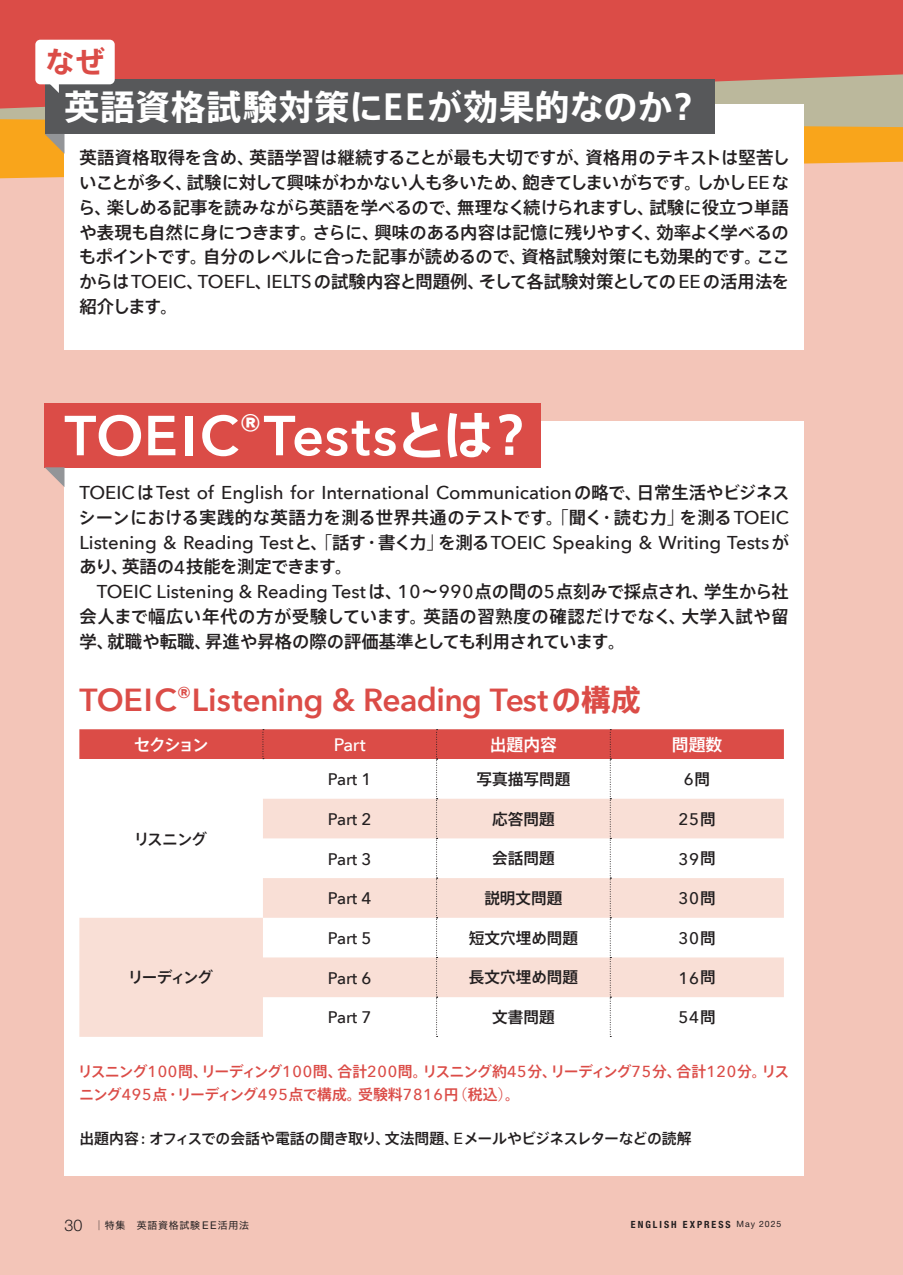
<style>
.page{position:relative;width:903px;height:1275px;background:#f3c5b8}
.page>*{position:absolute;margin:0;border:0;box-sizing:border-box;transform-origin:0 0}
.t1{font:600 55.65px "Avenir Next";letter-spacing:.025em;color:#fff}
.t2{font:700 34.65px "Axis Std";letter-spacing:.025em;color:#fff}
.t3{font:600 31.85px "Avenir Next";letter-spacing:-.015em;color:#db4c47}
.t4{font:700 29.75px "Axis Std";color:#db4c47}
.t5{font:500 18.55px "Avenir Next";color:#231f20}
.t6{font:500 18.03px "Avenir Next";color:#fff}
.t7{font:500 17.32px/24.8px "Axis Std";color:#231f20;text-align:justify}
.t8{font:500 17.32px "Axis Std";letter-spacing:-.03em;color:#231f20}
.t9{font:500 16.8px "Avenir Next";letter-spacing:-.01em;color:#231f20}
.t10{font:500 16.8px "Axis Std";color:#fff}
.t11{font:500 15.58px "Axis Std";color:#231f20}
.t12{font:500 14.88px/22.4px "Axis Std";letter-spacing:-.08em;color:#db4c47}
.t13{font:500 14.88px "Axis Std";letter-spacing:-.025em;color:#231f20}
.t14{font:700 condensed 9.97px "Helvetica Neue LT Std";letter-spacing:.2em;color:#231f20}
.t15{font:9.97px "Hira Kaku Std N W4";letter-spacing:.075em;color:#231f20}
.s1{font-family:"Avenir Next";font-size:18.55px}
.s2{font-family:"Axis Std";font-weight:700;font-size:52.15px}
.s3{font-family:"Axis Std";font-size:17.32px}
.s4{font-family:"Shin Go Pro";font-weight:300}
.s5{font-family:"Shin Go Pro";font-weight:300;font-size:17.32px}
.s6{font-family:"Axis Std";font-weight:700;font-size:29.75px}
.s7{font-family:"Axis Std";font-size:15.58px}
.s8{font-family:"Avenir Next";font-size:15.92px}
.s9{font-family:"Helvetica Neue LT Std";font-weight:300;font-size:16.1px}
.s10{font-family:"Helvetica Neue LT Std";font-size:10.67px}
.s11{font-weight:400;font-stretch:normal;font-size:8.75px}
</style>
<div class="page">
<svg style="left:0;top:127px;width:903px;height:51px;fill:#f9a51b"></svg>
<svg style="left:0;top:109px;width:903px;height:18px;background:#c3b589"></svg>
<svg style="left:0;top:0;width:903px;height:109px;background:#d8534d"></svg>
<div style="left:64px;top:104px;width:740px;height:246px;background:#fff"></div>
<div style="left:64px;top:422px;width:740px;height:754px;background:#fff"></div>
<div style="left:45px;top:79px;width:669px;height:55px;background:#57585a"></div>
<div style="left:45px;top:403px;width:496px;height:64px;background:#db4c47"></div>
<div style="left:35px;top:40px;width:80px;height:44px;background:#fff;border-radius:5px"></div>
<svg style="left:46px;top:84px;width:13px;height:9px"></svg>
<svg style="left:45px;top:467px;width:19px;height:20px"></svg>
<svg style="left:45px;top:134px;width:19px;height:20px"></svg>
<svg style="left:79px;top:729px;width:705px;height:308px"></svg>
<h3 class="t4" style="left:45px;top:39px;width:61px">なぜ</h3>
<h2 class="t2" style="left:64px;top:80px;width:630px">英語資格試験対策にEEが効果的なのか?</h2>
<p class="t7" style="left:78px;top:144px;width:713px">英語資格取得を含め、英語学習は継続することが最も大切ですが、資格用のテキストは堅苦しいことが多く、試験に対して興味がわかない人も多いため、飽きてしまいがちです。しかし<span class="s1">EE</span>なら、楽しめる記事を読みながら英語を学べるので、無理なく続けられますし、試験に役立つ単語や表現も自然に身につきます。さらに、興味のある内容は記憶に残りやすく、効率よく学べるのもポイントです。自分のレベルに合った記事が読めるので、資格試験対策にも効果的です。ここからは<span class="s1">TOEIC</span>、<span class="s1">TOEFL</span>、<span class="s1">IELTS</span>の試験内容と問題例、そして各試験対策としての<span class="s1">EE</span>の活用法を紹介します。</p>
<h1 class="t1" style="left:64px;top:388px;width:473px">TOEIC<sup>®</sup>Tests<span class="s2">とは？</span></h1>
<p class="t5" style="left:79px;top:477px;width:711px">TOEIC<span class="s3">は</span>Test of English for International Communication<span class="s3">の略で、日常生活やビジネス</span></p>
<p class="t7" style="left:78px;top:504px;width:712px">シーンにおける実践的な英語力を測る世界共通のテストです。<span class="s4">「</span>聞く・読む力<span class="s4">」</span>を測る<span class="s1">TOEIC</span></p>
<p class="t5" style="left:79px;top:526px;width:711px">Listening &amp; Reading Test<span class="s3">と、</span><span class="s5">「</span><span class="s3">話す・書く力</span><span class="s5">」</span><span class="s3">を測る</span>TOEIC Speaking &amp; Writing Tests<span class="s3">が</span></p>
<p class="t8" style="left:79px;top:554px;width:275px">あり、英語の<span class="s1">4</span>技能を測定できます。</p>
<p class="t5" style="left:97px;top:576px;width:694px">TOEIC Listening &amp; Reading Test<span class="s3">は、</span>10<span class="s3">～</span>990<span class="s3">点の間の</span>5<span class="s3">点刻みで採点され、学生から社</span></p>
<p class="t7" style="left:79px;top:603px;width:711px">会人まで幅広い年代の方が受験しています。英語の習熟度の確認だけでなく、大学入試や留学、就職や転職、昇進や昇格の際の評価基準としても利用されています。</p>
<h3 class="t3" style="left:79px;top:673px;width:563px">TOEIC<sup>®</sup>Listening &amp; Reading Test<span class="s6">の構成</span></h3>
<p class="t10" style="left:134px;top:732px;width:77px">セクション</p>
<p class="t6" style="left:334px;top:729px;width:33px">Part</p>
<p class="t10" style="left:490px;top:732px;width:69px">出題内容</p>
<p class="t10" style="left:672px;top:732px;width:52px">問題数</p>
<p class="t11" style="left:134px;top:827px;width:75px">リスニング</p>
<p class="t11" style="left:128px;top:966px;width:87px">リーディング</p>
<p class="t9" style="left:328px;top:765px;width:45px">Part 1</p>
<p class="t11" style="left:476px;top:767px;width:95px">写真描写問題</p>
<p class="t9" style="left:684px;top:765px;width:28px">6<span class="s7">問</span></p>
<p class="t9" style="left:328px;top:805px;width:45px">Part 2</p>
<p class="t11" style="left:492px;top:807px;width:64px">応答問題</p>
<p class="t9" style="left:678px;top:805px;width:39px">25<span class="s7">問</span></p>
<p class="t9" style="left:328px;top:844px;width:45px">Part 3</p>
<p class="t11" style="left:492px;top:847px;width:64px">会話問題</p>
<p class="t9" style="left:678px;top:844px;width:39px">39<span class="s7">問</span></p>
<p class="t9" style="left:328px;top:884px;width:45px">Part 4</p>
<p class="t11" style="left:484px;top:886px;width:80px">説明文問題</p>
<p class="t9" style="left:678px;top:884px;width:39px">30<span class="s7">問</span></p>
<p class="t9" style="left:328px;top:924px;width:45px">Part 5</p>
<p class="t11" style="left:469px;top:926px;width:111px">短文穴埋め問題</p>
<p class="t9" style="left:678px;top:924px;width:39px">30<span class="s7">問</span></p>
<p class="t9" style="left:328px;top:963px;width:45px">Part 6</p>
<p class="t11" style="left:469px;top:966px;width:111px">長文穴埋め問題</p>
<p class="t9" style="left:678px;top:963px;width:39px">16<span class="s7">問</span></p>
<p class="t9" style="left:328px;top:1003px;width:45px">Part 7</p>
<p class="t11" style="left:492px;top:1005px;width:64px">文書問題</p>
<p class="t9" style="left:678px;top:1003px;width:39px">54<span class="s7">問</span></p>
<p class="t12" style="left:78px;top:1059px;width:713px">リスニング<span class="s8">100</span>問、リーディング<span class="s8">100</span>問、合計<span class="s8">200</span>問。リスニング約<span class="s8">45</span>分、リーディング<span class="s8">75</span>分、合計<span class="s8">120</span>分。リスニング<span class="s8">495</span>点・リーディング<span class="s8">495</span>点で構成。受験料<span class="s8">7816</span>円<span class="s4">（</span>税込<span class="s4">）</span>。</p>
<p class="t13" style="left:79px;top:1127px;width:614px">出題内容<span class="s8">:</span> オフィスでの会話や電話の聞き取り、文法問題、<span class="s8">E</span>メールやビジネスレターなどの読解</p>
<p class="t15" style="left:64px;top:1217px;width:186px"><span class="s9">30</span> │特集　英語資格試験 <span class="s10">EE</span>活用法</p>
<p class="t14" style="left:631px;top:1218px;width:152px">ENGLISH EXPRESS <span class="s11">May 2025</span></p>
</div>
